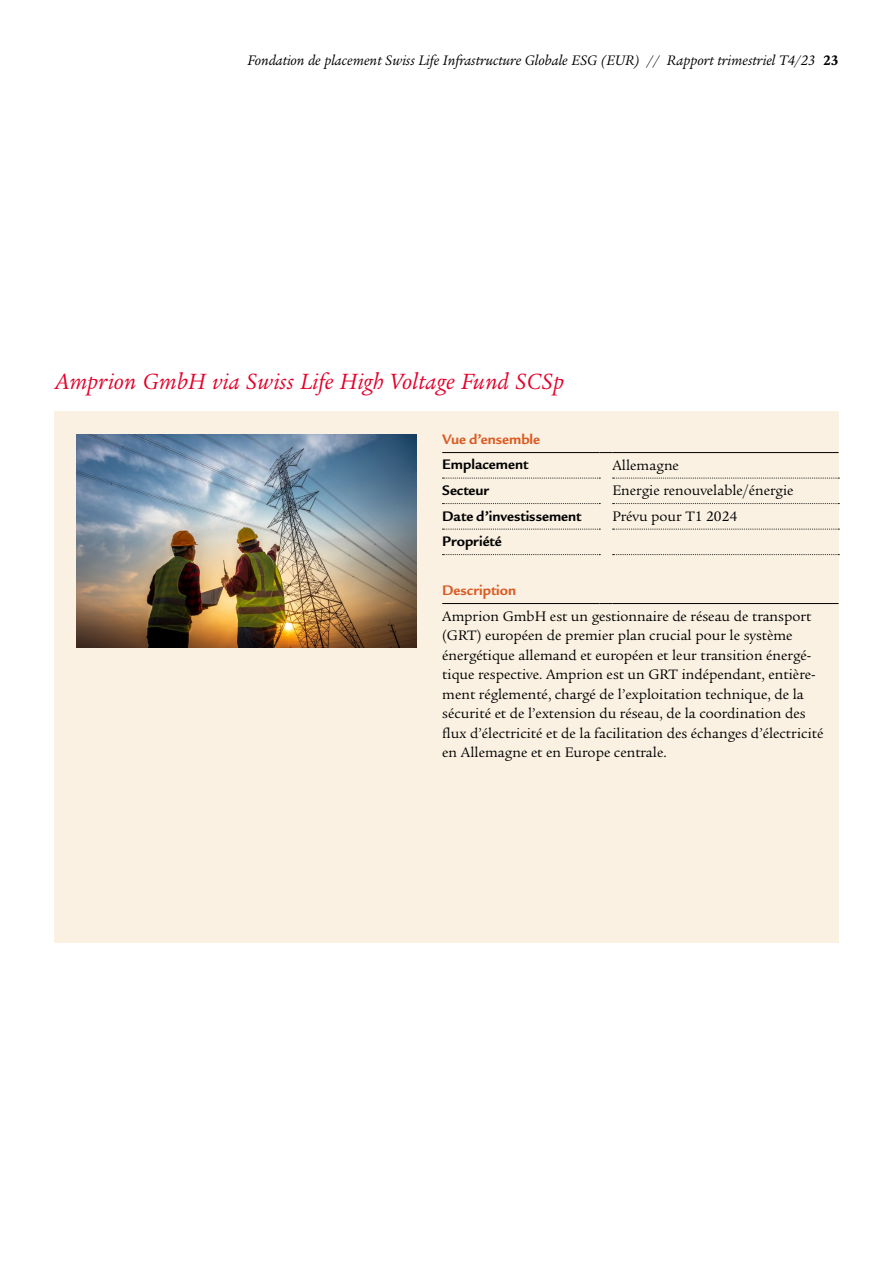
<style>
.page{position:relative;width:893px;height:1263px;background:#fff}
.page>*{position:absolute;margin:0;border:0;box-sizing:border-box;transform-origin:0 0}
.t1{font:italic 24px "Legacy Serif ITC Pro";letter-spacing:.01em;color:#e4002b}
.Book_10_13pt_K{font:15px/19.5px "Legacy Serif ITC Pro";color:#000}
.t2{font:italic 15px "Legacy Serif ITC Pro";color:#000}
.TabText_9_12_-_Spalte_Libündig{font:15px "Legacy Serif ITC Pro";color:#000}
.TabTitel_9_12_Kopf_Schwarz{font:700 15px "Legacy Sans ITC Pro";color:#000}
.TabTitel_9_12_Farbe{font:700 15px "Legacy Sans ITC Pro";color:#da5b23}
.s1{font-weight:700;font-style:normal}
</style>
<div class="page">
<div style="left:54px;top:411px;width:784px;height:531px;background:#faf1e2"></div>
<svg style="left:442px;top:478px;width:158px;height:1px"></svg>
<svg style="left:613px;top:478px;width:226px;height:1px"></svg>
<svg style="left:442px;top:503px;width:158px;height:1px"></svg>
<svg style="left:613px;top:503px;width:226px;height:1px"></svg>
<svg style="left:442px;top:529px;width:158px;height:1px"></svg>
<svg style="left:613px;top:554px;width:226px;height:1px"></svg>
<svg style="left:600px;top:452px;width:12px;height:1px"></svg>
<hr style="left:612px;top:452px;width:227px;height:1px;background:#000">
<svg style="left:613px;top:529px;width:226px;height:1px"></svg>
<hr style="left:442px;top:603px;width:158px;height:1px;background:#000">
<svg style="left:600px;top:603px;width:12px;height:1px"></svg>
<hr style="left:612px;top:603px;width:227px;height:1px;background:#000">
<svg style="left:442px;top:554px;width:158px;height:1px"></svg>
<hr style="left:442px;top:452px;width:158px;height:1px;background:#000">
<img style="left:77px;top:434px;width:340px;height:213px">
<p class="t2" style="left:247px;top:51px;width:593px">Fondation de placement Swiss Life Infrastructure Globale ESG (EUR) // Rapport trimestriel T4/23 <span class="s1">23</span></p>
<h2 class="t1" style="left:54px;top:366px;width:511px">Amprion GmbH via Swiss Life High Voltage Fund SCSp</h2>
<p class="TabTitel_9_12_Farbe" style="left:442px;top:430px;width:99px">Vue d’ensemble</p>
<p class="TabTitel_9_12_Kopf_Schwarz" style="left:442px;top:456px;width:88px">Emplacement</p>
<p class="TabText_9_12_-_Spalte_Libündig" style="left:612px;top:456px;width:68px">Allemagne</p>
<p class="TabTitel_9_12_Kopf_Schwarz" style="left:442px;top:481px;width:48px">Secteur</p>
<p class="TabText_9_12_-_Spalte_Libündig" style="left:612px;top:481px;width:183px">Energie renouvelable/énergie</p>
<p class="TabTitel_9_12_Kopf_Schwarz" style="left:442px;top:507px;width:141px">Date d’investissement</p>
<p class="TabText_9_12_-_Spalte_Libündig" style="left:612px;top:507px;width:126px">Prévu pour T1 2024</p>
<p class="TabTitel_9_12_Kopf_Schwarz" style="left:442px;top:532px;width:61px">Propriété</p>
<p class="TabTitel_9_12_Farbe" style="left:442px;top:581px;width:76px">Description</p>
<p class="Book_10_13pt_K" style="left:442px;top:606px;width:383px">Amprion GmbH est un gestionnaire de réseau de transport (GRT) européen de premier plan crucial pour le système énergétique allemand et européen et leur transition énergé&shy;tique respective. Amprion est un GRT indépendant, entière&shy;ment réglementé, chargé de l’exploitation technique, de la sécurité et de l’extension du réseau, de la coordination des flux d’électricité et de la facilitation des échanges d’électricité en Allemagne et en Europe centrale.</p>
</div>
